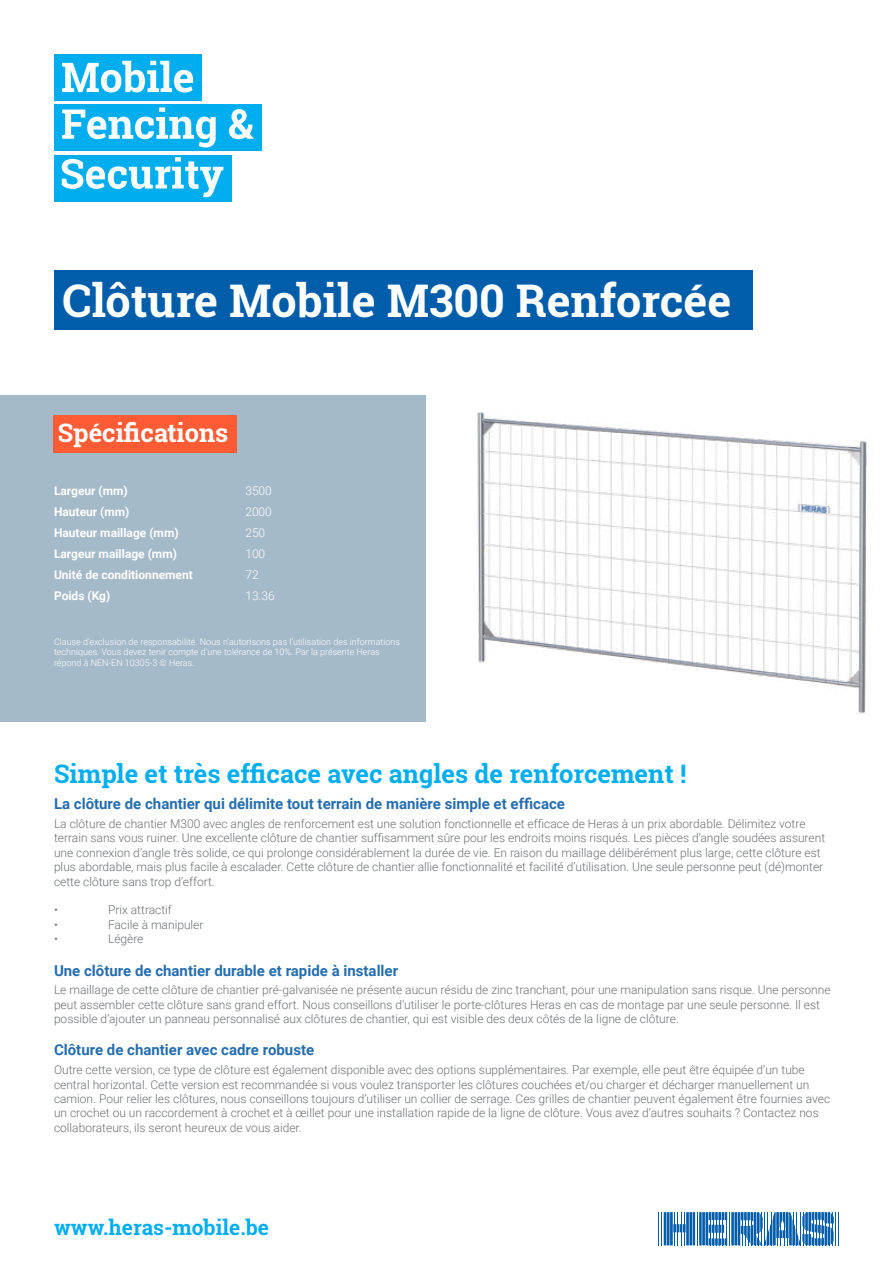
<style>
.page{position:relative;width:893px;height:1263px;background:#fff}
.page>*{position:absolute;margin:0;border:0;box-sizing:border-box;transform-origin:0 0}
.t1{font:700 45px "Roboto Slab";color:#fff}
.t2{font:700 25.5px "Roboto Slab";color:#00aeef}
.t3{font:700 25.5px "Roboto Slab";color:#fff}
.t4{font:700 21px "Roboto Slab";color:#00aeef}
.t5{font:700 15px "Roboto";color:#266dae}
.t6{font:300 12px/14.4px "Roboto";color:#6d6f73}
.t7{font:700 12px "Roboto";color:#fff}
.t8{font:300 12px "Roboto";color:#fff}
.t9{font:300 9px/10.8px "Roboto";color:#fff}
</style>
<div class="page">
<hr style="left:658px;top:1212px;width:1px;height:33px;background:#005daa">
<hr style="left:661px;top:1212px;width:1px;height:33px;background:#005daa">
<hr style="left:697px;top:1212px;width:1px;height:33px;background:#005daa">
<hr style="left:835px;top:1212px;width:1px;height:33px;background:#005daa">
<hr style="left:838px;top:1212px;width:1px;height:33px;background:#005daa">
<svg style="left:664px;top:1212px;width:31px;height:33px"></svg>
<hr style="left:705px;top:1212px;width:3px;height:33px;background:#005daa">
<hr style="left:702px;top:1212px;width:3px;height:33px;background:#005daa">
<hr style="left:699px;top:1212px;width:3px;height:33px;background:#005daa">
<svg style="left:709px;top:1212px;width:125px;height:33px"></svg>
<div style="left:54px;top:54px;width:147px;height:47px;background:#00aeef"></div>
<div style="left:54px;top:104px;width:207px;height:47px;background:#00aeef"></div>
<div style="left:54px;top:155px;width:177px;height:46px;background:#00aeef"></div>
<svg style="left:62px;top:61px;width:131px;height:31px"></svg>
<svg style="left:62px;top:107px;width:154px;height:40px"></svg>
<svg style="left:229px;top:109px;width:25px;height:30px"></svg>
<svg style="left:62px;top:157px;width:161px;height:40px"></svg>
<img style="left:477px;top:412px;width:392px;height:303px">
<div style="left:54px;top:270px;width:699px;height:59px;background:#005daa"></div>
<div style="left:0;top:396px;width:426px;height:326px;background:#a5bac9"></div>
<div style="left:54px;top:415px;width:183px;height:38px;background:#ff5c35"></div>
<h1 class="t1" style="left:63px;top:270px;width:671px">Clôture Mobile M300 Renforcée</h1>
<h2 class="t3" style="left:58px;top:415px;width:172px">Spécifications</h2>
<p class="t7" style="left:54px;top:482px;width:75px">Largeur (mm)</p>
<p class="t8" style="left:245px;top:482px;width:28px">3500</p>
<p class="t7" style="left:54px;top:503px;width:77px">Hauteur (mm)</p>
<p class="t8" style="left:245px;top:503px;width:28px">2000</p>
<p class="t7" style="left:54px;top:524px;width:126px">Hauteur maillage (mm)</p>
<p class="t8" style="left:245px;top:524px;width:21px">250</p>
<p class="t7" style="left:54px;top:545px;width:124px">Largeur maillage (mm)</p>
<p class="t8" style="left:245px;top:545px;width:21px">100</p>
<p class="t7" style="left:54px;top:566px;width:140px">Unité de conditionnement</p>
<p class="t8" style="left:245px;top:566px;width:15px">72</p>
<p class="t7" style="left:54px;top:587px;width:58px">Poids (Kg)</p>
<p class="t8" style="left:245px;top:587px;width:31px">13.36</p>
<p class="t9" style="left:54px;top:636px;width:348px">Clause d’exclusion de responsabilité. Nous n’autorisons pas l’utilisation des informations techniques. Vous devez tenir compte d’une tolérance de 10%. Par la présente Heras répond à NEN-EN 10305-3 © Heras.</p>
<h2 class="t2" style="left:54px;top:756px;width:634px">Simple et très efficace avec angles de renforcement !</h2>
<p class="t5" style="left:54px;top:793px;width:512px">La clôture de chantier qui délimite tout terrain de manière simple et efficace</p>
<p class="t6" style="left:54px;top:816px;width:773px">La clôture de chantier M300 avec angles de renforcement est une solution fonctionnelle et efficace de Heras à un prix abordable. Délimitez votre terrain sans vous ruiner. Une excellente clôture de chantier suffisamment sûre pour les endroits moins risqués. Les pièces d’angle soudées assurent une connexion d’angle très solide, ce qui prolonge considérablement la durée de vie. En raison du maillage délibérément plus large, cette clôture est plus abordable, mais plus facile à escalader. Cette clôture de chantier allie fonctionnalité et facilité d’utilisation. Une seule personne peut (dé)monter cette clôture sans trop d’effort.</p>
<p class="t6" style="left:54px;top:902px;width:5px">•</p>
<p class="t6" style="left:108px;top:902px;width:65px">Prix attractif</p>
<p class="t6" style="left:54px;top:917px;width:5px">•</p>
<p class="t6" style="left:108px;top:917px;width:97px">Facile à manipuler</p>
<p class="t6" style="left:54px;top:931px;width:5px">•</p>
<p class="t6" style="left:108px;top:931px;width:37px">Légère</p>
<p class="t5" style="left:54px;top:960px;width:346px">Une clôture de chantier durable et rapide à installer</p>
<p class="t6" style="left:54px;top:982px;width:778px">Le maillage de cette clôture de chantier pré-galvanisée ne présente aucun résidu de zinc tranchant, pour une manipulation sans risque. Une personne peut assembler cette clôture sans grand effort. Nous conseillons d’utiliser le porte-clôtures Heras en cas de montage par une seule personne. Il est possible d’ajouter un panneau personnalisé aux clôtures de chantier, qui est visible des deux côtés de la ligne de clôture.</p>
<p class="t5" style="left:54px;top:1039px;width:262px">Clôture de chantier avec cadre robuste</p>
<p class="t6" style="left:54px;top:1062px;width:778px">Outre cette version, ce type de clôture est également disponible avec des options supplémentaires. Par exemple, elle peut être équipée d’un tube central horizontal. Cette version est recommandée si vous voulez transporter les clôtures couchées et/ou charger et décharger manuellement un camion. Pour relier les clôtures, nous conseillons toujours d’utiliser un collier de serrage. Ces grilles de chantier peuvent également être fournies avec un crochet ou un raccordement à crochet et à œillet pour une installation rapide de la ligne de clôture. Vous avez d’autres souhaits ? Contactez nos collaborateurs, ils seront heureux de vous aider.</p>
<h3 class="t4" style="left:54px;top:1213px;width:217px">www.heras-mobile.be</h3>
</div>
